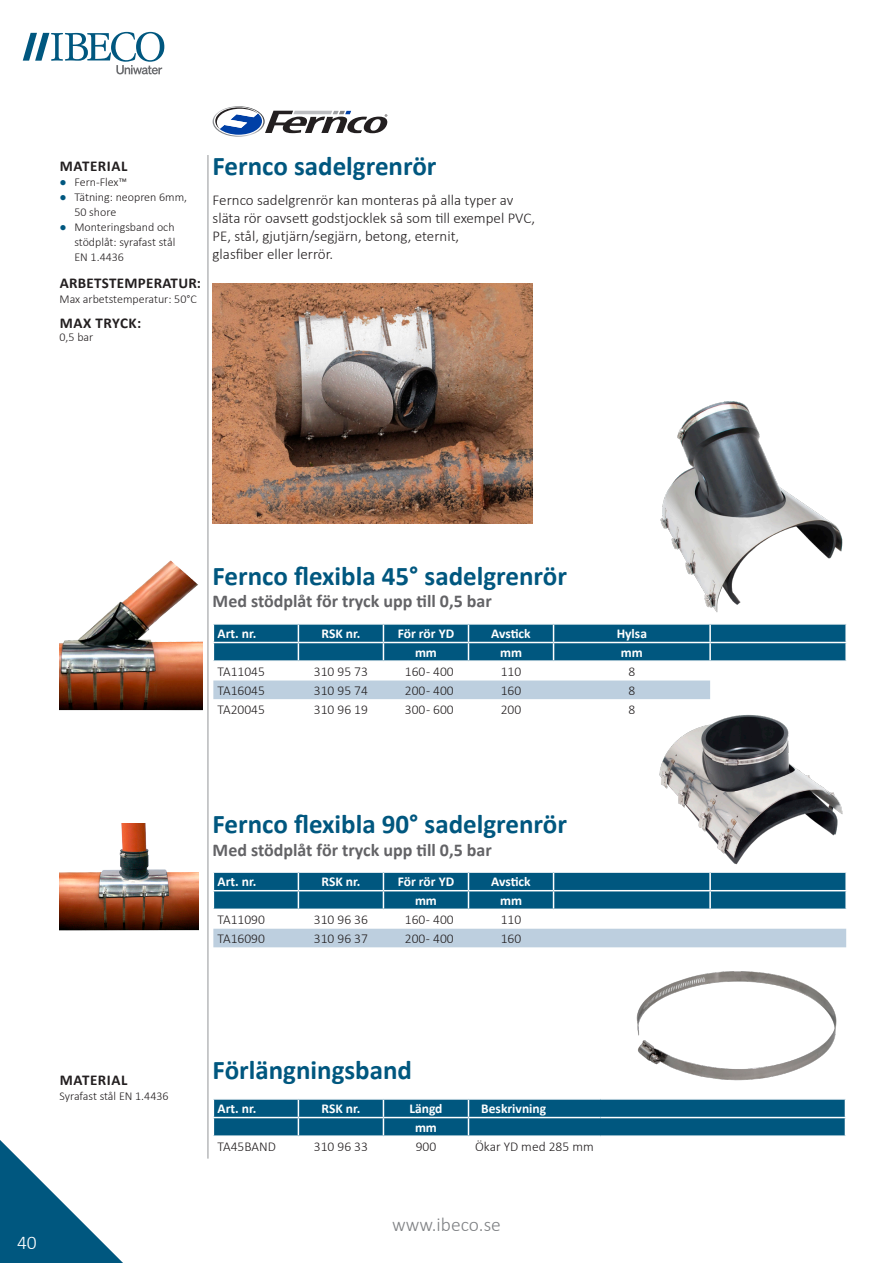
<style>
.page{position:relative;width:893px;height:1263px;background:#fff}
.page>*{position:absolute;margin:0;border:0;box-sizing:border-box;transform-origin:0 0}
.t1{font:700 27px "Calibri";color:#00577f}
.t2{font:300 19.5px "Calibri";color:#808285}
.t3{font:300 19.5px "Calibri";color:#fff}
.t4{font:700 18px "Calibri";color:#636366}
.t5{font:300 15px/18px "Calibri";color:#231f20}
.t6{font:700 15px "Calibri";letter-spacing:.04em;color:#231f20}
.t7{font:700 15px "Calibri";letter-spacing:.02em;color:#231f20}
.t8{font:300 13.5px "Calibri";color:#231f20}
.t9{font:700 13.5px "Calibri";color:#fff}
.t10{font:300 12px/15px "Calibri";color:#231f20}
.s1{font-weight:400;color:#00577f}
</style>
<div class="page">
<svg style="left:23px;top:32px;width:141px;height:42px"></svg>
<hr style="left:208px;top:155px;width:1px;height:1003px;background:#939598">
<svg style="left:0;top:1140px;width:123px;height:123px"></svg>
<div style="left:213px;top:680px;width:497px;height:19px;background:#bdcfdf"></div>
<svg style="left:213px;top:624px;width:634px;height:37px;background:#16658a"></svg>
<div style="left:213px;top:929px;width:633px;height:18px;background:#bdcfdf"></div>
<svg style="left:213px;top:872px;width:634px;height:37px;background:#16658a"></svg>
<img style="left:660px;top:401px;width:183px;height:211px">
<svg style="left:213px;top:1099px;width:633px;height:37px;background:#156589"></svg>
<img style="left:636px;top:971px;width:201px;height:110px">
<img style="left:213px;top:283px;width:320px;height:241px">
<img style="left:60px;top:823px;width:138px;height:108px">
<img style="left:60px;top:560px;width:142px;height:151px">
<img style="left:659px;top:715px;width:184px;height:150px">
<svg style="left:213px;top:106px;width:174px;height:31px"></svg>
<p class="t6" style="left:60px;top:156px;width:69px">MATERIAL</p>
<p class="t10" style="left:60px;top:175px;width:69px"><span class="s1">●</span> Fern-Flex™</p>
<p class="t10" style="left:74px;top:190px;width:114px;text-indent:-15px"><span class="s1">●</span> Tätning: neopren 6mm,<br>50 shore</p>
<p class="t10" style="left:74px;top:220px;width:102px;text-align:justify;text-indent:-15px"><span class="s1">●</span> Monteringsband och stödplåt: syrafast stål EN 1.4436</p>
<p class="t7" style="left:60px;top:272px;width:143px">ARBETSTEMPERATUR:</p>
<p class="t6" style="left:60px;top:312px;width:83px">MAX TRYCK:</p>
<p class="t10" style="left:60px;top:292px;width:139px">Max arbetstemperatur: 50°C</p>
<p class="t10" style="left:60px;top:330px;width:35px">0,5 bar</p>
<h1 class="t1" style="left:213px;top:147px;width:225px">Fernco sadelgrenrör</h1>
<p class="t5" style="left:213px;top:191px;width:324px">Fernco sadelgrenrör kan monteras på alla typer av släta rör oavsett godstjocklek så som till exempel PVC, PE, stål, gjutjärn/segjärn, betong, eternit,<br>glasfiber eller lerrör.</p>
<h1 class="t1" style="left:213px;top:557px;width:356px">Fernco flexibla 45° sadelgrenrör</h1>
<h3 class="t4" style="left:213px;top:589px;width:281px">Med stödplåt för tryck upp till 0,5 bar</h3>
<p class="t9" style="left:218px;top:624px;width:40px">Art. nr.</p>
<p class="t9" style="left:322px;top:624px;width:40px">RSK nr.</p>
<p class="t9" style="left:398px;top:624px;width:58px">För rör YD</p>
<p class="t9" style="left:491px;top:624px;width:41px">Avstick</p>
<p class="t9" style="left:617px;top:624px;width:32px">Hylsa</p>
<p class="t9" style="left:415px;top:643px;width:23px">mm</p>
<p class="t9" style="left:500px;top:643px;width:23px">mm</p>
<p class="t9" style="left:621px;top:643px;width:23px">mm</p>
<p class="t8" style="left:218px;top:663px;width:49px">TA11045</p>
<p class="t8" style="left:314px;top:663px;width:56px">310 95 73</p>
<p class="t8" style="left:405px;top:663px;width:50px">160 - 400</p>
<p class="t8" style="left:501px;top:663px;width:22px">110</p>
<p class="t8" style="left:628px;top:663px;width:8px">8</p>
<p class="t8" style="left:218px;top:682px;width:49px">TA16045</p>
<p class="t8" style="left:314px;top:682px;width:56px">310 95 74</p>
<p class="t8" style="left:405px;top:682px;width:50px">200 - 400</p>
<p class="t8" style="left:501px;top:682px;width:22px">160</p>
<p class="t8" style="left:628px;top:682px;width:8px">8</p>
<p class="t8" style="left:218px;top:701px;width:49px">TA20045</p>
<p class="t8" style="left:314px;top:701px;width:56px">310 96 19</p>
<p class="t8" style="left:405px;top:701px;width:50px">300 - 600</p>
<p class="t8" style="left:501px;top:701px;width:22px">200</p>
<p class="t8" style="left:628px;top:701px;width:8px">8</p>
<h1 class="t1" style="left:213px;top:805px;width:356px">Fernco flexibla 90° sadelgrenrör</h1>
<h3 class="t4" style="left:213px;top:837px;width:281px">Med stödplåt för tryck upp till 0,5 bar</h3>
<p class="t9" style="left:218px;top:872px;width:40px">Art. nr.</p>
<p class="t9" style="left:322px;top:872px;width:40px">RSK nr.</p>
<p class="t9" style="left:398px;top:872px;width:58px">För rör YD</p>
<p class="t9" style="left:491px;top:872px;width:41px">Avstick</p>
<p class="t9" style="left:415px;top:891px;width:23px">mm</p>
<p class="t9" style="left:500px;top:891px;width:23px">mm</p>
<p class="t8" style="left:218px;top:911px;width:49px">TA11090</p>
<p class="t8" style="left:314px;top:911px;width:56px">310 96 36</p>
<p class="t8" style="left:405px;top:911px;width:50px">160 - 400</p>
<p class="t8" style="left:501px;top:911px;width:22px">110</p>
<p class="t8" style="left:218px;top:930px;width:49px">TA16090</p>
<p class="t8" style="left:314px;top:930px;width:56px">310 96 37</p>
<p class="t8" style="left:405px;top:930px;width:50px">200 - 400</p>
<p class="t8" style="left:501px;top:930px;width:22px">160</p>
<p class="t6" style="left:60px;top:1069px;width:69px">MATERIAL</p>
<p class="t10" style="left:60px;top:1088px;width:111px">Syrafast stål EN 1.4436</p>
<h2 class="t3" style="left:17px;top:1230px;width:21px">40</h2>
<h1 class="t1" style="left:213px;top:1051px;width:201px">Förlängningsband</h1>
<p class="t9" style="left:218px;top:1099px;width:40px">Art. nr.</p>
<p class="t9" style="left:322px;top:1099px;width:40px">RSK nr.</p>
<p class="t9" style="left:409px;top:1099px;width:35px">Längd</p>
<p class="t9" style="left:481px;top:1099px;width:66px">Beskrivning</p>
<p class="t9" style="left:415px;top:1118px;width:23px">mm</p>
<p class="t8" style="left:218px;top:1138px;width:60px">TA45BAND</p>
<p class="t8" style="left:314px;top:1138px;width:56px">310 96 33</p>
<p class="t8" style="left:416px;top:1138px;width:22px">900</p>
<p class="t8" style="left:475px;top:1138px;width:120px">Ökar YD med 285 mm</p>
<h2 class="t2" style="left:392px;top:1212px;width:110px">www.ibeco.se</h2>
</div>
